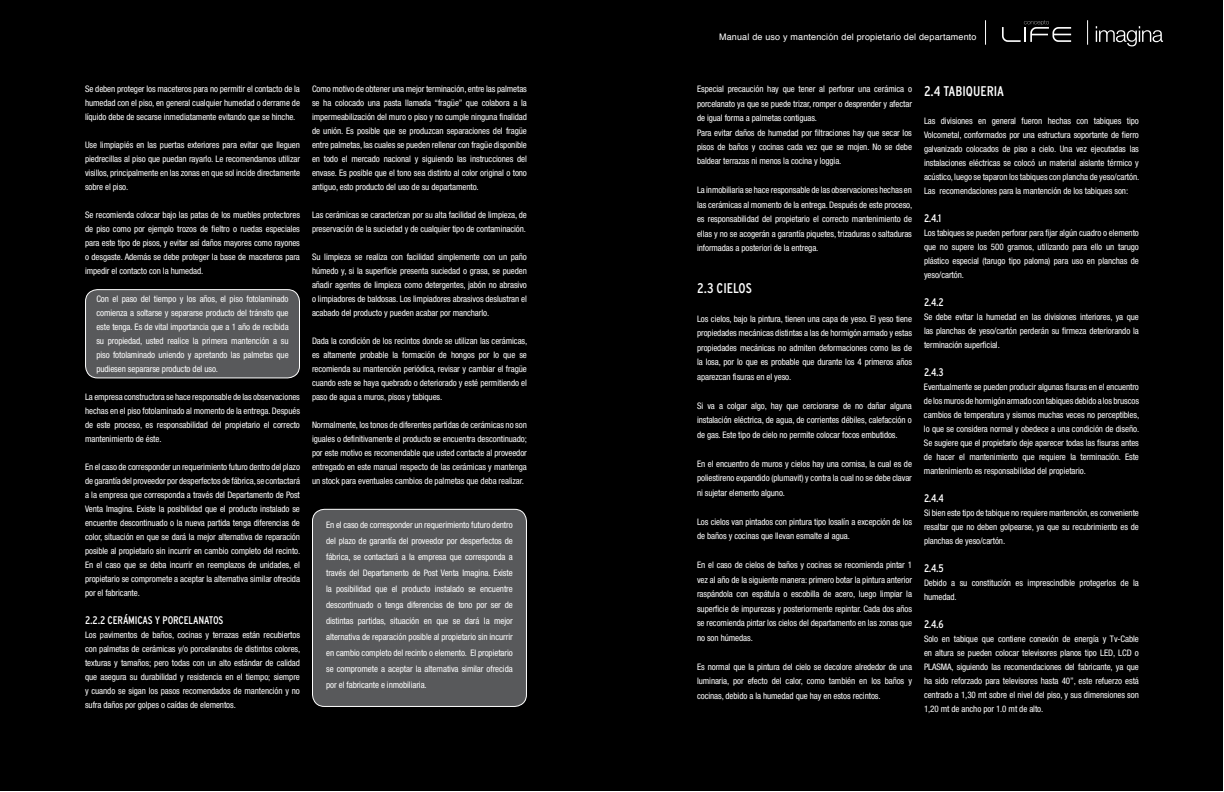
<style>
.page{position:relative;width:1224px;height:792px;background:#000}
.page>*{position:absolute;margin:0;border:0;box-sizing:border-box;transform-origin:0 0}
.t1{font:condensed 14px "Interstate";color:#fff}
.t2{font:condensed 11px "Interstate";color:#fff}
.t3{font:condensed 9px/14px "Helvetica Neue";letter-spacing:-.01em;color:#fff;text-align:justify}
.t4{font:9px "Helvetica";letter-spacing:.02em;color:#fff}
</style>
<div class="page">
<svg style="left:1096px;top:26px;width:67px;height:20px"></svg>
<svg style="left:1087px;top:20px;width:1px;height:25px"></svg>
<svg style="left:985px;top:20px;width:1px;height:25px"></svg>
<svg style="left:1002px;top:20px;width:69px;height:22px"></svg>
<div style="left:312px;top:509px;width:214px;height:197px;background:#58595b;border-radius:12px"></div>
<div style="left:312px;top:509px;width:215px;height:198px;border:1px solid #fff;border-radius:12px"></div>
<div style="left:86px;top:290px;width:214px;height:88px;background:#58595b;border-radius:12px"></div>
<div style="left:85px;top:289px;width:215px;height:89px;border:1px solid #fff;border-radius:12px"></div>
<p class="t3" style="left:85px;top:82px;width:216px">Se deben proteger los maceteros para no permitir el contacto de la humedad con el piso, en general cualquier humedad o derrame de líquido debe de secarse inmediatamente evitando que se hinche.</p>
<p class="t3" style="left:85px;top:138px;width:216px">Use limpiapiés en las puertas exteriores para evitar que lleguen piedrecillas al piso que puedan rayarlo. Le recomendamos utilizar visillos, principalmente en las zonas en que sol incide directamente sobre el piso.</p>
<p class="t3" style="left:85px;top:208px;width:216px">Se recomienda colocar bajo las patas de los muebles protectores de piso como por ejemplo trozos de fieltro o ruedas especiales para este tipo de pisos, y evitar así daños mayores como rayones o desgaste. Además se debe proteger la base de maceteros para impedir el contacto con la humedad.</p>
<p class="t3" style="left:96px;top:292px;width:194px">Con el paso del tiempo y los años, el piso fotolaminado comienza a soltarse y separarse producto del tránsito que este tenga. Es de vital importancia que a 1 año de recibida su propiedad, usted realice la primera mantención a su piso fotolaminado uniendo y apretando las palmetas que pudiesen separarse producto del uso.</p>
<p class="t3" style="left:85px;top:390px;width:216px">La empresa constructora se hace responsable de las observaciones hechas en el piso fotolaminado al momento de la entrega. Después de este proceso, es responsabilidad del propietario el correcto mantenimiento de éste.</p>
<p class="t3" style="left:85px;top:460px;width:217px">En el caso de corresponder un requerimiento futuro dentro del plazo de garantía del proveedor por desperfectos de fábrica, se contactará a la empresa que corresponda a través del Departamento de Post Venta Imagina. Existe la posibilidad que el producto instalado se encuentre descontinuado o la nueva partida tenga diferencias de color, situación en que se dará la mejor alternativa de reparación posible al propietario sin incurrir en cambio completo del recinto.<br>En el caso que se deba incurrir en reemplazos de unidades, el propietario se compromete a aceptar la alternativa similar ofrecida por el fabricante.</p>
<p class="t2" style="left:85px;top:614px;width:49px">2.2.2 CERÁMICAS</p>
<p class="t2" style="left:155px;top:614px;width:19px">Y PORCELANATOS</p>
<p class="t3" style="left:85px;top:628px;width:217px">Los pavimentos de baños, cocinas y terrazas están recubiertos con palmetas de cerámicas y/o porcelanatos de distintos colores, texturas y tamaños; pero todas con un alto estándar de calidad que asegura su durabilidad y resistencia en el tiempo; siempre y cuando se sigan los pasos recomendados de mantención y no sufra daños por golpes o caídas de elementos.</p>
<p class="t3" style="left:312px;top:82px;width:216px">Como motivo de obtener una mejor terminación, entre las palmetas se ha colocado una pasta llamada “fragüe” que colabora a la impermeabilización del muro o piso y no cumple ninguna finalidad de unión. Es posible que se produzcan separaciones del fragüe entre palmetas, las cuales se pueden rellenar con fragüe disponible en todo el mercado nacional y siguiendo las instrucciones del envase. Es posible que el tono sea distinto al color original o tono antiguo, esto producto del uso de su departamento.</p>
<p class="t3" style="left:312px;top:208px;width:216px">Las cerámicas se caracterizan por su alta facilidad de limpieza, de preservación de la suciedad y de cualquier tipo de contaminación.</p>
<p class="t3" style="left:312px;top:250px;width:216px">Su limpieza se realiza con facilidad simplemente con un paño húmedo y, si la superficie presenta suciedad o grasa, se pueden añadir agentes de limpieza como detergentes, jabón no abrasivo o limpiadores de baldosas. Los limpiadores abrasivos deslustran el acabado del producto y pueden acabar por mancharlo.</p>
<p class="t3" style="left:312px;top:334px;width:217px">Dada la condición de los recintos donde se utilizan las cerámicas, es altamente probable la formación de hongos por lo que se recomienda su mantención periódica, revisar y cambiar el fragüe cuando este se haya quebrado o deteriorado y esté permitiendo el paso de agua a muros, pisos y tabiques.</p>
<p class="t3" style="left:312px;top:418px;width:216px">Normalmente, los tonos de diferentes partidas de cerámicas no son iguales o definitivamente el producto se encuentra descontinuado; por este motivo es recomendable que usted contacte al proveedor entregado en este manual respecto de las cerámicas y mantenga un stock para eventuales cambios de palmetas que deba realizar.</p>
<p class="t3" style="left:326px;top:517px;width:188px;line-height:16px">En el caso de corresponder un requerimiento futuro dentro del plazo de garantía del proveedor por desperfectos de fábrica, se contactará a la empresa que corresponda a través del Departamento de Post Venta Imagina. Existe la posibilidad que el producto instalado se encuentre descontinuado o tenga diferencias de tono por ser de distintas partidas, situación en que se dará la mejor alternativa de reparación posible al propietario sin incurrir en cambio completo del recinto o elemento. El propietario se compromete a aceptar la alternativa similar ofrecida por el fabricante e inmobiliaria.</p>
<p class="t4" style="left:719px;top:30px;width:259px">Manual de uso y mantención del propietario del departamento</p>
<p class="t3" style="left:697px;top:82px;width:216px;line-height:14.5px;text-align:left">Especial precaución hay que tener al perforar una cerámica o porcelanato ya que se puede trizar, romper o desprender y afectar de igual forma a palmetas contiguas.<br>Para evitar daños de humedad por filtraciones hay que secar los pisos de baños y cocinas cada vez que se mojen. No se debe baldear terrazas ni menos la cocina y loggia.</p>
<p class="t3" style="left:697px;top:183px;width:217px;line-height:14.5px">La inmobiliaria se hace responsable de las observaciones hechas en las cerámicas al momento de la entrega. Después de este proceso, es responsabilidad del propietario el correcto mantenimiento de ellas y no se acogerán a garantía piquetes, trizaduras o saltaduras informadas a posteriori de la entrega.</p>
<h1 class="t1" style="left:697px;top:281px;width:56px">2.3 CIELOS</h1>
<p class="t3" style="left:697px;top:311px;width:216px;line-height:14.5px">Los cielos, bajo la pintura, tienen una capa de yeso. El yeso tiene propiedades mecánicas distintas a las de hormigón armado y estas propiedades mecánicas no admiten deformaciones como las de la losa, por lo que es probable que durante los 4 primeros años aparezcan fisuras en el yeso.</p>
<p class="t3" style="left:697px;top:398px;width:216px;line-height:14.5px">Si va a colgar algo, hay que cerciorarse de no dañar alguna instalación eléctrica, de agua, de corrientes débiles, calefacción o de gas. Este tipo de cielo no permite colocar focos embutidos.</p>
<p class="t3" style="left:697px;top:456px;width:216px;line-height:14.5px">En el encuentro de muros y cielos hay una cornisa, la cual es de poliestireno expandido (plumavit) y contra la cual no se debe clavar ni sujetar elemento alguno.</p>
<p class="t3" style="left:697px;top:514px;width:216px;line-height:14.5px">Los cielos van pintados con pintura tipo losalín a excepción de los de baños y cocinas que llevan esmalte al agua.</p>
<p class="t3" style="left:697px;top:558px;width:217px;line-height:14.5px">En el caso de cielos de baños y cocinas se recomienda pintar 1 vez al año de la siguiente manera: primero botar la pintura anterior raspándola con espátula o escobilla de acero, luego limpiar la superficie de impurezas y posteriormente repintar. Cada dos años se recomienda pintar los cielos del departamento en las zonas que no son húmedas.</p>
<p class="t3" style="left:697px;top:659px;width:216px;line-height:14.5px">Es normal que la pintura del cielo se decolore alrededor de una luminaria, por efecto del calor, como también en los baños y cocinas, debido a la humedad que hay en estos recintos.</p>
<h1 class="t1" style="left:924px;top:83px;width:82px">2.4 TABIQUERIA</h1>
<p class="t3" style="left:924px;top:114px;width:217px">Las divisiones en general fueron hechas con tabiques tipo Volcometal, conformados por una estructura soportante de fierro galvanizado colocados de piso a cielo. Una vez ejecutadas las instalaciones eléctricas se colocó un material aislante térmico y acústico, luego se taparon los tabiques con plancha de yeso/cartón.<br>Las recomendaciones para la mantención de los tabiques son:</p>
<p class="t2" style="left:924px;top:212px;width:19px">2.4.1</p>
<p class="t3" style="left:924px;top:226px;width:216px">Los tabiques se pueden perforar para fijar algún cuadro o elemento que no supere los 500 gramos, utilizando para ello un tarugo plástico especial (tarugo tipo paloma) para uso en planchas de yeso/cartón.</p>
<p class="t2" style="left:924px;top:296px;width:21px">2.4.2</p>
<p class="t3" style="left:924px;top:310px;width:216px">Se debe evitar la humedad en las divisiones interiores, ya que las planchas de yeso/cartón perderán su firmeza deteriorando la terminación superficial.</p>
<p class="t2" style="left:924px;top:366px;width:21px">2.4.3</p>
<p class="t3" style="left:924px;top:380px;width:217px">Eventualmente se pueden producir algunas fisuras en el encuentro de los muros de hormigón armado con tabiques debido a los bruscos cambios de temperatura y sismos muchas veces no perceptibles, lo que se considera normal y obedece a una condición de diseño.<br>Se sugiere que el propietario deje aparecer todas las fisuras antes de hacer el mantenimiento que requiere la terminación. Este mantenimiento es responsabilidad del propietario.</p>
<p class="t2" style="left:924px;top:492px;width:21px">2.4.4</p>
<p class="t3" style="left:924px;top:506px;width:216px">Si bien este tipo de tabique no requiere mantención, es conveniente resaltar que no deben golpearse, ya que su recubrimiento es de planchas de yeso/cartón.</p>
<p class="t2" style="left:924px;top:562px;width:21px">2.4.5</p>
<p class="t3" style="left:924px;top:576px;width:216px">Debido a su constitución es imprescindible protegerlos de la humedad.</p>
<p class="t2" style="left:924px;top:618px;width:21px">2.4.6</p>
<p class="t3" style="left:924px;top:632px;width:216px">Solo en tabique que contiene conexión de energía y Tv-Cable en altura se pueden colocar televisores planos tipo LED, LCD o PLASMA, siguiendo las recomendaciones del fabricante, ya que ha sido reforzado para televisores hasta 40”, este refuerzo está centrado a 1,30 mt sobre el nivel del piso, y sus dimensiones son 1,20 mt de ancho por 1.0 mt de alto.</p>
</div>
